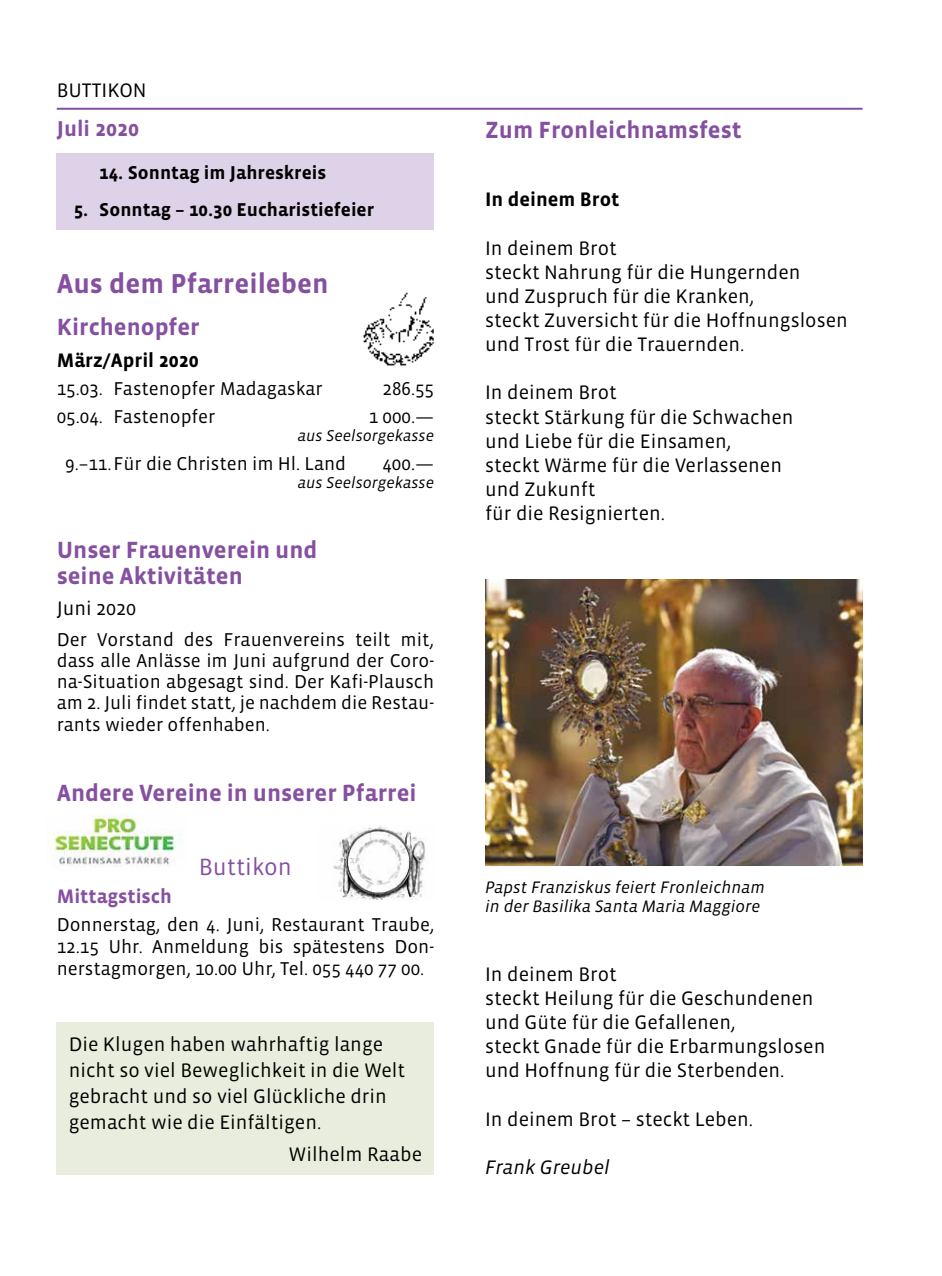
<style>
.page{position:relative;width:942px;height:1276px;background:#fff}
.page>*{position:absolute;margin:0;border:0;box-sizing:border-box;transform-origin:0 0}
.t1{font:700 28px "Vista Sans";color:#8650a0}
.t2{font:700 24px/26px "Vista Sans";color:#8650a0}
.t3{font:24px "Vista Sans";color:#8650a0}
.t4{font:700 22px "Vista Sans";color:#8650a0}
.t5{font:20px/24.2px "Vista Sans";color:#000}
.t6{font:700 20px "Vista Sans";color:#000}
.t7{font:700 20px "Vista Sans";color:#8650a0}
.t8{font:italic 20px "Vista Sans";color:#000}
.t9{font:19px/21px "Vista Sans";color:#000;text-align:justify}
.t10{font:700 19px "Vista Sans";color:#000}
.t11{font:italic 17px/19.2px "Vista Sans";color:#000}
.t12{font:italic 16px "Vista Sans";color:#000}
</style>
<div class="page">
<div style="left:57px;top:153px;width:377px;height:76px;background:#ddd2e8"></div>
<hr style="left:57px;top:108px;width:805px;height:2px;background:#8650a0">
<img style="left:47px;top:814px;width:136px;height:53px">
<img style="left:333px;top:825px;width:93px;height:75px">
<img style="left:363px;top:292px;width:71px;height:74px">
<img style="left:485px;top:580px;width:377px;height:285px">
<div style="left:57px;top:1022px;width:377px;height:152px;background:#e9eddd"></div>
<p class="t5" style="left:57px;top:79px;width:91px">BUTTIKON</p>
<p class="t4" style="left:57px;top:118px;width:84px">Juli 2020</p>
<p class="t10" style="left:99px;top:163px;width:228px">14. Sonntag im Jahreskreis</p>
<p class="t10" style="left:74px;top:200px;width:302px">5. Sonntag – 10.30 Eucharistiefeier</p>
<h1 class="t1" style="left:57px;top:269px;width:273px">Aus dem Pfarreileben</h1>
<p class="t2" style="left:57px;top:314px;width:144px">Kirchenopfer</p>
<p class="t6" style="left:57px;top:350px;width:143px">März/April 2020</p>
<p class="t9" style="left:57px;top:379px;width:267px">15.03. Fastenopfer Madagaskar</p>
<p class="t9" style="left:382px;top:379px;width:53px">286.55</p>
<p class="t9" style="left:57px;top:407px;width:160px">05.04. Fastenopfer</p>
<p class="t9" style="left:368px;top:407px;width:67px">1 000.—</p>
<p class="t12" style="left:297px;top:428px;width:138px">aus Seelsorgekasse</p>
<p class="t9" style="left:65px;top:453px;width:282px">9.–11.Für die Christen im Hl. Land</p>
<p class="t9" style="left:382px;top:453px;width:53px">400.—</p>
<p class="t12" style="left:297px;top:474px;width:138px">aus Seelsorgekasse</p>
<p class="t2" style="left:57px;top:537px;width:262px">Unser Frauenverein und seine Aktivitäten</p>
<p class="t5" style="left:57px;top:596px;width:81px">Juni 2020</p>
<p class="t9" style="left:57px;top:630px;width:379px">Der Vorstand des Frauenvereins teilt mit, dass alle Anlässe im Juni aufgrund der Coro&shy;na-Situation abgesagt sind. Der Kafi-Plausch am 2. Juli findet statt, je nachdem die Restau&shy;rants wieder offenhaben.</p>
<p class="t2" style="left:57px;top:780px;width:361px">Andere Vereine in unserer Pfarrei</p>
<p class="t3" style="left:199px;top:854px;width:95px">Buttikon</p>
<p class="t7" style="left:57px;top:886px;width:117px">Mittagstisch</p>
<p class="t9" style="left:57px;top:914px;width:379px;line-height:22px">Donnerstag, den 4. Juni, Restaurant Traube, 12.15 Uhr. Anmeldung bis spätestens Don&shy;nerstagmorgen, 10.00 Uhr, Tel. 055 440 77 00.</p>
<p class="t5" style="left:69px;top:1031px;width:338px;line-height:26px">Die Klugen haben wahrhaftig lange nicht so viel Beweglichkeit in die Welt gebracht und so viel Glückliche drin gemacht wie die Einfältigen.</p>
<p class="t5" style="left:288px;top:1142px;width:135px">Wilhelm Raabe</p>
<p class="t2" style="left:485px;top:117px;width:258px">Zum Fronleichnamsfest</p>
<p class="t6" style="left:485px;top:189px;width:136px">In deinem Brot</p>
<p class="t5" style="left:485px;top:236px;width:364px">In deinem Brot<br>steckt Nahrung für die Hungernden<br>und Zuspruch für die Kranken,<br>steckt Zuversicht für die Hoffnungslosen und Trost für die Trauernden.</p>
<p class="t5" style="left:485px;top:381px;width:310px">In deinem Brot<br>steckt Stärkung für die Schwachen und Liebe für die Einsamen,<br>steckt Wärme für die Verlassenen und Zukunft<br>für die Resignierten.</p>
<p class="t11" style="left:485px;top:878px;width:281px">Papst Franziskus feiert Fronleichnam in der Basilika Santa Maria Maggiore</p>
<p class="t5" style="left:485px;top:962px;width:341px">In deinem Brot<br>steckt Heilung für die Geschundenen und Güte für die Gefallenen,<br>steckt Gnade für die Erbarmungslosen und Hoffnung für die Sterbenden.</p>
<p class="t5" style="left:485px;top:1107px;width:269px">In deinem Brot – steckt Leben.</p>
<p class="t8" style="left:485px;top:1157px;width:126px">Frank Greubel</p>
</div>
